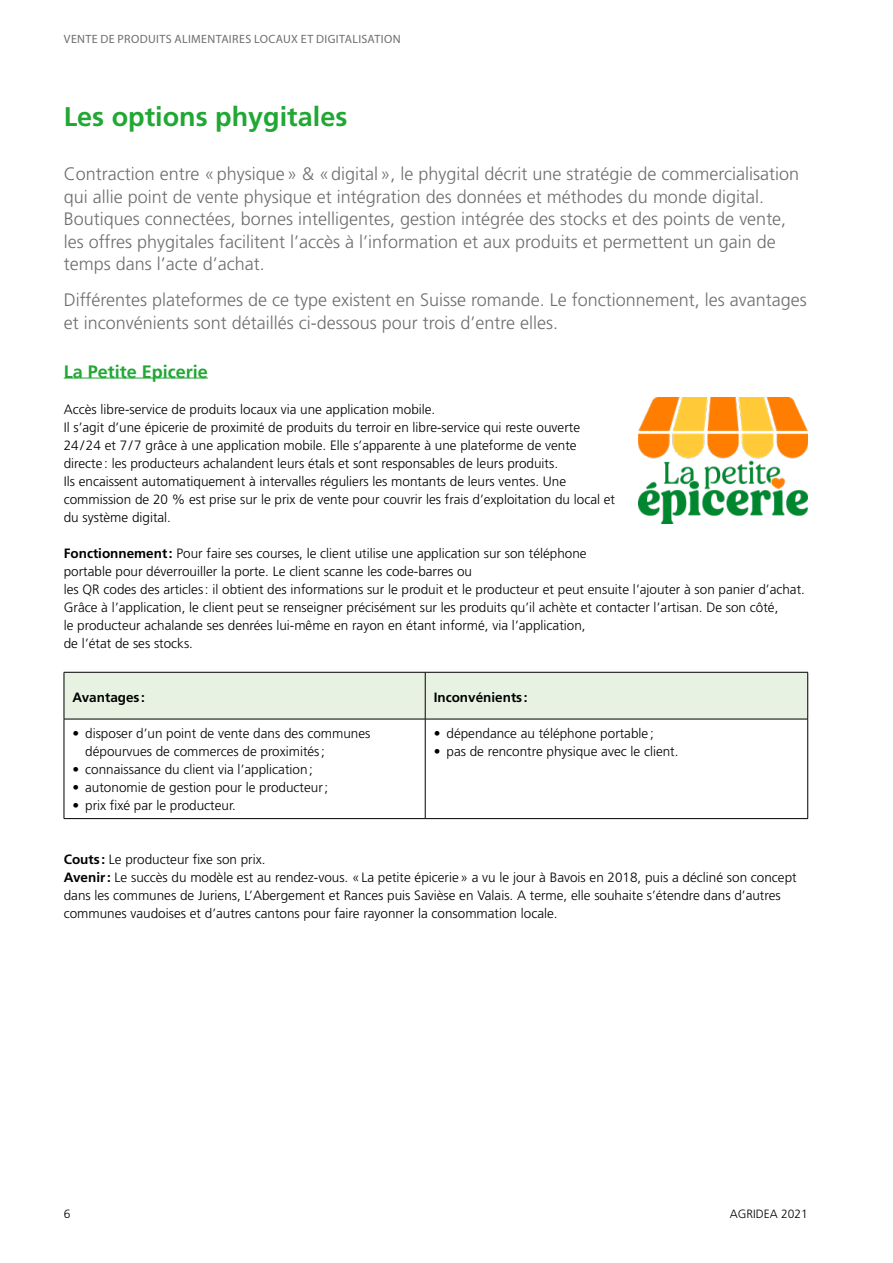
<style>
.page{position:relative;width:893px;height:1263px;background:#fff}
.page>*{position:absolute;margin:0;border:0;box-sizing:border-box;transform-origin:0 0}
.t1{font:700 27px "Frutiger";color:#21a734}
.t2{font:300 18px/22.5px "Frutiger";color:#6e6e6e}
.t3{font:700 18px "Frutiger";color:#21a734}
.t4{font:300 13.5px/18px "Frutiger LT Pro";color:#000}
.t5{font:700 13.5px "Frutiger LT Pro";color:#000}
.t6{font:12px "Myriad Pro";letter-spacing:.03em;color:#6e6e6e}
.t7{font:300 12px "Frutiger";color:#000}
.s1{font-weight:700}
</style>
<div class="page">
<hr style="left:64px;top:378px;width:144px;height:1px;background:#21a734">
<div style="left:65px;top:673px;width:742px;height:46px;background:#e8f2e2"></div>
<hr style="left:64px;top:672px;width:361px;height:1px;background:#000">
<hr style="left:64px;top:672px;width:1px;height:47px;background:#000">
<hr style="left:425px;top:672px;width:383px;height:1px;background:#000">
<hr style="left:425px;top:672px;width:1px;height:47px;background:#000">
<hr style="left:807px;top:672px;width:1px;height:47px;background:#000">
<hr style="left:64px;top:719px;width:361px;height:1px;background:#000">
<hr style="left:64px;top:719px;width:1px;height:99px;background:#000">
<hr style="left:425px;top:719px;width:383px;height:1px;background:#000">
<hr style="left:425px;top:719px;width:1px;height:99px;background:#000">
<hr style="left:64px;top:818px;width:361px;height:1px;background:#000">
<hr style="left:425px;top:818px;width:383px;height:1px;background:#000">
<hr style="left:807px;top:719px;width:1px;height:99px;background:#000">
<img style="left:638px;top:398px;width:170px;height:125px">
<p class="t6" style="left:64px;top:32px;width:338px">VENTE DE PRODUITS ALIMENTAIRES LOCAUX ET DIGITALISATION</p>
<h1 class="t1" style="left:64px;top:101px;width:285px">Les options phygitales</h1>
<p class="t2" style="left:64px;top:162px;width:737px">Contraction entre «physique» &amp; «digital», le phygital décrit une stratégie de commercialisation qui allie point de vente physique et intégration des données et méthodes du monde digital.<br>Boutiques connectées, bornes intelligentes, gestion intégrée des stocks et des points de vente, les offres phygitales facilitent l’accès à l’information et aux produits et permettent un gain de temps dans l’acte d’achat.</p>
<h2 class="t2" style="left:64px;top:288px;width:745px">Différentes plateformes de ce type existent en Suisse romande. Le fonctionnement, les avantages et inconvénients sont détaillés ci-dessous pour trois d’entre elles.</h2>
<h2 class="t3" style="left:64px;top:361px;width:146px">La Petite Epicerie</h2>
<p class="t4" style="left:64px;top:400px;width:553px">Accès libre-service de produits locaux via une application mobile.<br>Il s’agit d’une épicerie de proximité de produits du terroir en libre-service qui reste ouverte 24/24 et 7/7 grâce à une application mobile. Elle s’apparente à une plateforme de vente directe : les producteurs achalandent leurs étals et sont responsables de leurs produits.<br>Ils encaissent automatiquement à intervalles réguliers les montants de leurs ventes. Une commission de 20 % est prise sur le prix de vente pour couvrir les frais d’exploitation du local et du système digital.</p>
<p class="t4" style="left:64px;top:544px;width:743px"><span class="s1">Fonctionnement:</span> Pour faire ses courses, le client utilise une application sur son téléphone<br>portable pour déverrouiller la porte. Le client scanne les code-barres ou<br>les QR codes des articles: il obtient des informations sur le produit et le producteur et peut ensuite l’ajouter à son panier d’achat.<br>Grâce à l’application, le client peut se renseigner précisément sur les produits qu’il achète et contacter l’artisan. De son côté,<br>le producteur achalande ses denrées lui-même en rayon en étant informé, via l’application,<br>de l’état de ses stocks.</p>
<p class="t5" style="left:72px;top:689px;width:74px">Avantages :</p>
<p class="t5" style="left:434px;top:689px;width:95px">Inconvénients :</p>
<p class="t4" style="left:85px;top:724px;width:287px;text-indent:-13px">• disposer d’un point de vente dans des communes dépourvues de commerces de proximités;</p>
<p class="t4" style="left:72px;top:760px;width:242px">• connaissance du client via l’application;</p>
<p class="t4" style="left:72px;top:778px;width:257px">• autonomie de gestion pour le producteur;</p>
<p class="t4" style="left:72px;top:796px;width:165px">• prix fixé par le producteur.</p>
<p class="t4" style="left:434px;top:724px;width:222px">• dépendance au téléphone portable;</p>
<p class="t4" style="left:434px;top:742px;width:246px">• pas de rencontre physique avec le client.</p>
<p class="t4" style="left:64px;top:850px;width:734px"><span class="s1">Couts :</span> Le producteur fixe son prix.<br><span class="s1">Avenir:</span> Le succès du modèle est au rendez-vous. «La petite épicerie» a vu le jour à Bavois en 2018, puis a décliné son concept dans les communes de Juriens, L’Abergement et Rances puis Savièse en Valais. A terme, elle souhaite s’étendre dans d’autres communes vaudoises et d’autres cantons pour faire rayonner la consommation locale.</p>
<p class="t7" style="left:64px;top:1207px;width:8px">6</p>
<p class="t7" style="left:730px;top:1207px;width:80px">AGRIDEA 2021</p>
</div>
